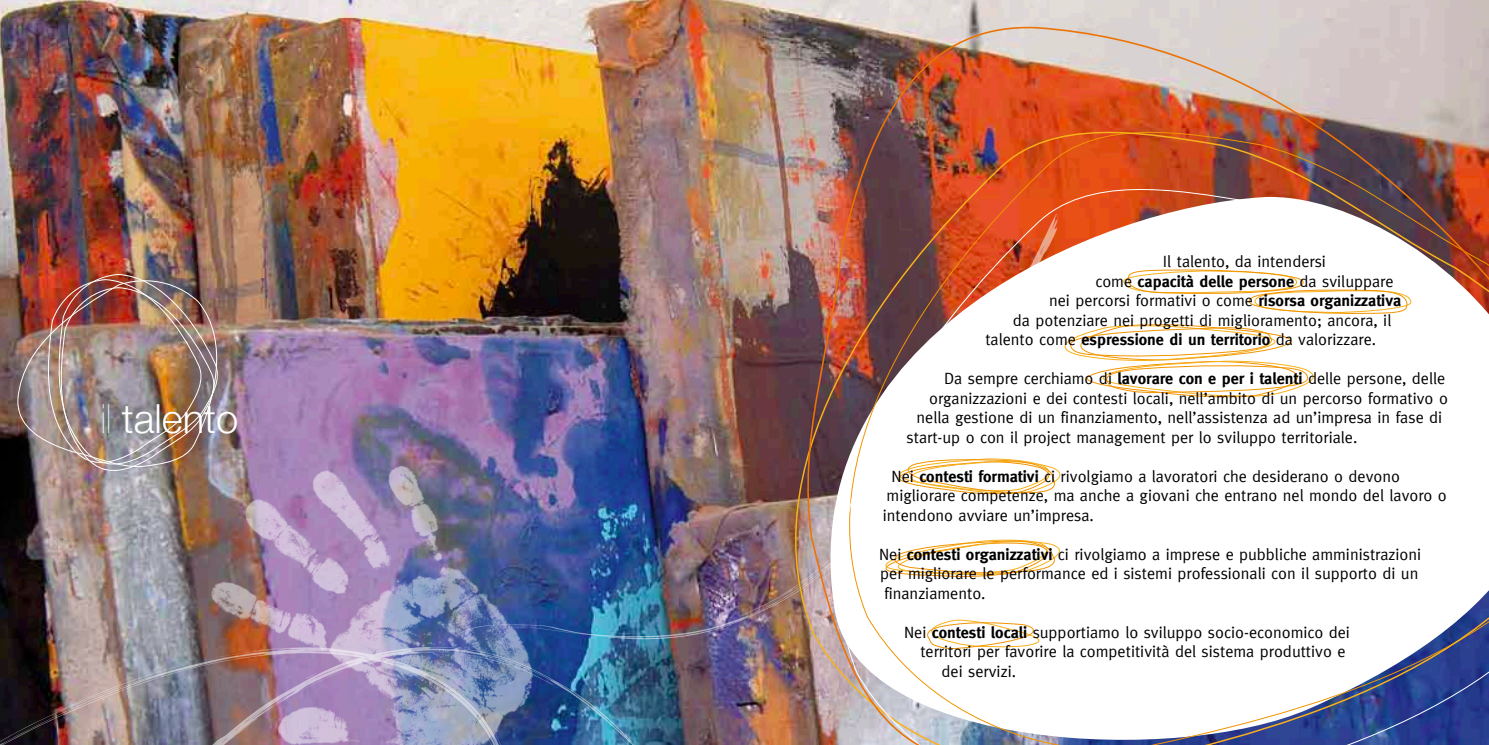
<style>
.page{position:relative;width:1489px;height:745px;background:#fff}
.page>*{position:absolute;margin:0;border:0;box-sizing:border-box;transform-origin:0 0}
.t1{font:300 40px "Helvetica Neue";color:#fff}
.t2{font:16.25px/19.5px "Meta";color:#000}
.t3{font:700 16.25px "Meta";color:#000}
.s1{font-weight:200}
.s2{font-weight:400}
.s3{font-weight:700}
</style>
<div class="page">
<img style="left:0;top:0;width:1488px;height:744px">
<img style="left:16px;top:274px;width:214px;height:200px">
<img style="left:145px;top:398px;width:460px;height:248px">
<img style="left:0;top:646px;width:204px;height:98px">
<img style="left:204px;top:646px;width:499px;height:98px">
<svg style="left:352px;top:660px;width:21px;height:6px"></svg>
<img style="left:454px;top:212px;width:292px;height:427px">
<svg style="left:586px;top:629px;width:57px;height:4px"></svg>
<img style="left:746px;top:115px;width:51px;height:629px">
<img style="left:797px;top:24px;width:691px;height:720px">
<svg style="left:924px;top:618px;width:117px;height:31px"></svg>
<svg style="left:1123px;top:268px;width:287px;height:46px"></svg>
<svg style="left:1049px;top:324px;width:279px;height:73px"></svg>
<svg style="left:893px;top:458px;width:177px;height:36px"></svg>
<svg style="left:882px;top:539px;width:188px;height:37px"></svg>
<h1 class="t1" style="left:101px;top:393px;width:139px"><span class="s1">il</span> talento</h1>
<p class="t2" style="left:1162px;top:251px;width:164px">Il talento, da intendersi</p>
<p class="t3" style="left:1095px;top:271px;width:299px"><span class="s2">come</span> capacità delle persone <span class="s2">da sviluppare</span></p>
<p class="t2" style="left:1049px;top:290px;width:353px">nei percorsi formativi o come <span class="s3">risorsa organizzativa</span></p>
<p class="t2" style="left:1012px;top:310px;width:380px">da potenziare nei progetti di miglioramento; ancora, il</p>
<p class="t2" style="left:985px;top:329px;width:392px">talento come <span class="s3">espressione di un territorio</span> da valorizzare.</p>
<p class="t2" style="left:944px;top:368px;width:502px">Da sempre cerchiamo di <span class="s3">lavorare con e per i talenti</span> delle persone, delle</p>
<p class="t2" style="left:929px;top:388px;width:520px">organizzazioni e dei contesti locali, nell’ambito di un percorso formativo o</p>
<p class="t2" style="left:916px;top:407px;width:527px">nella gestione di un finanziamento, nell’assistenza ad un’impresa in fase di</p>
<p class="t2" style="left:906px;top:427px;width:452px">start-up o con il project management per lo sviluppo territoriale.</p>
<p class="t2" style="left:882px;top:466px;width:565px;text-indent:9px">Nei <span class="s3">contesti formativi</span> ci rivolgiamo a lavoratori che desiderano o devono migliorare competenze, ma anche a giovani che entrano nel mondo del lavoro o intendono avviare un’impresa.</p>
<p class="t2" style="left:879px;top:544px;width:543px">Nei <span class="s3">contesti organizzativi</span> ci rivolgiamo a imprese e pubbliche amministrazioni per migliorare le performance ed i sistemi professionali con il supporto di un finanziamento.</p>
<p class="t2" style="left:904px;top:622px;width:447px">Nei <span class="s3">contesti locali</span> supportiamo lo sviluppo socio-economico dei</p>
<p class="t2" style="left:920px;top:641px;width:426px">territori per favorire la competitività del sistema produttivo e</p>
<p class="t2" style="left:941px;top:661px;width:76px">dei servizi.</p>
</div>
